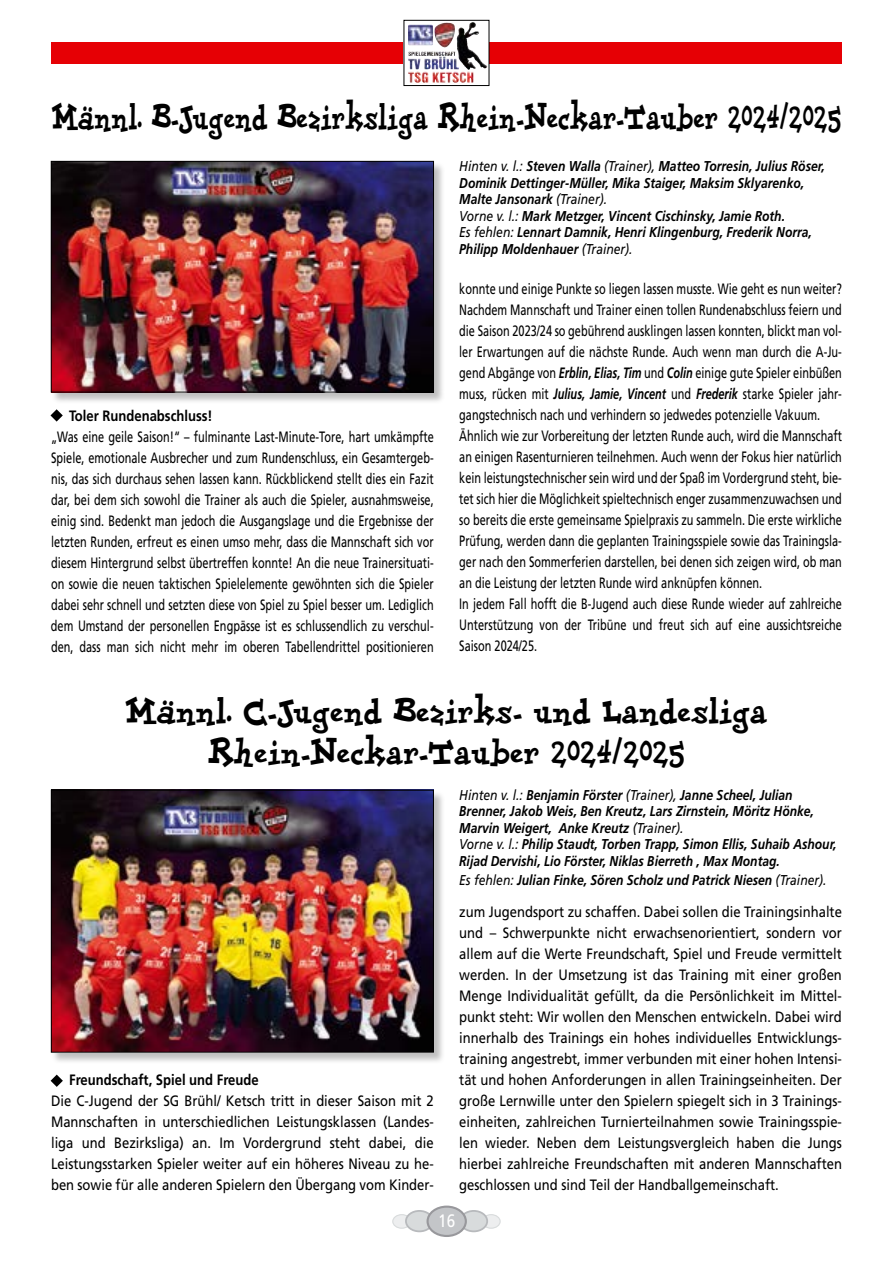
<style>
.page{position:relative;width:893px;height:1263px;background:#fff}
.page>*{position:absolute;margin:0;border:0;box-sizing:border-box;transform-origin:0 0}
.t1{font:900 37.5px/40.5px "Dolores";color:#000;text-align:center;scale:.65 1}
.t2{font:900 37.5px "Dolores";color:#000;scale:.55 1}
.t3{font:18px "Frutiger LT Std";color:#fff;scale:.85 1}
.t4{font:15px/21px "Frutiger LT Std";color:#000;text-align:justify;scale:.73 1}
.t5{font:15px/21px "Frutiger LT Std";color:#000;text-align:justify;scale:.87 1}
.t6{font:700 15px "Frutiger LT Std";color:#000;scale:.87 1}
.t7{font:italic 700 14.25px/16.5px "Frutiger LT Std";color:#000;scale:.85 1}
.s1{font-weight:400}
.s2{font-weight:700;font-style:italic}
</style>
<div class="page">
<div style="left:482px;top:1214px;width:18px;height:14px;background:#edeeef;border-radius:50%"></div>
<div style="left:482px;top:1214px;width:19px;height:15px;border:1px solid #d8dbdc;border-radius:50%"></div>
<div style="left:393px;top:1214px;width:18px;height:14px;background:#edeeef;border-radius:50%"></div>
<div style="left:392px;top:1214px;width:19px;height:15px;border:1px solid #d8dbdc;border-radius:50%"></div>
<div style="left:460px;top:1211px;width:27px;height:20px;background:#d8dbdc;border-radius:50%"></div>
<div style="left:459px;top:1210px;width:29px;height:22px;border:2px solid #b8babd;border-radius:50%"></div>
<div style="left:406px;top:1211px;width:27px;height:20px;background:#d8dbdc;border-radius:50%"></div>
<div style="left:405px;top:1210px;width:29px;height:22px;border:2px solid #b8babd;border-radius:50%"></div>
<div style="left:428px;top:1206px;width:38px;height:30px;background:#c3c5c8;border-radius:50%"></div>
<div style="left:426px;top:1205px;width:41px;height:32px;border:2px solid #98989c;border-radius:50%"></div>
<div style="left:51px;top:43px;width:791px;height:21px;background:#e60005"></div>
<img style="left:406px;top:22px;width:81px;height:61px">
<img style="left:457px;top:22px;width:15px;height:42px">
<div style="left:404px;top:20px;width:85px;height:66px;border:1px solid #000"></div>
<div style="left:52px;top:162px;width:393px;height:241px;background:#000;opacity:.25"></div>
<img style="left:53px;top:163px;width:379px;height:227px">
<div style="left:51px;top:161px;width:383px;height:231px;border:1px solid #000"></div>
<div style="left:52px;top:791px;width:393px;height:273px;background:#000;opacity:.25"></div>
<img style="left:53px;top:792px;width:379px;height:258px">
<div style="left:51px;top:790px;width:383px;height:262px;border:1px solid #000"></div>
<svg style="left:50px;top:409px;width:13px;height:13px"></svg>
<svg style="left:51px;top:1074px;width:12px;height:13px"></svg>
<h1 class="t2" style="left:52px;top:98px;width:1436px">Männl. B-Jugend Bezirksliga Rhein-Neckar-Tauber 2024/2025</h1>
<p class="t6" style="left:69px;top:406px;width:167px">Toler Rundenabschluss!</p>
<p class="t4" style="left:51px;top:426px;width:526px">„Was eine geile Saison!“ – fulminante Last-Minute-Tore, hart umkämpfte Spiele, emotionale Ausbrecher und zum Rundenschluss, ein Gesamtergeb&shy;nis, das sich durchaus sehen lassen kann. Rückblickend stellt dies ein Fazit dar, bei dem sich sowohl die Trainer als auch die Spieler, ausnahmsweise, einig sind. Bedenkt man jedoch die Ausgangslage und die Ergebnisse der letzten Runden, erfreut es einen umso mehr, dass die Mannschaft sich vor diesem Hintergrund selbst übertreffen konnte! An die neue Trainersituati&shy;on sowie die neuen taktischen Spielelemente gewöhnten sich die Spieler dabei sehr schnell und setzten diese von Spiel zu Spiel besser um. Lediglich dem Umstand der personellen Engpässe ist es schlussendlich zu verschul&shy;den, dass man sich nicht mehr im oberen Tabellendrittel positionieren</p>
<p class="t7" style="left:459px;top:158px;width:432px"><span class="s1">Hinten v. l.:</span> Steven Walla <span class="s1">(Trainer),</span> Matteo Torresin, Julius Röser, Dominik Dettinger-Müller, Mika Staiger, Maksim Sklyarenko, Malte Jansonark <span class="s1">(Trainer).<br>Vorne v. l.:</span> Mark Metzger, Vincent Cischinsky, Jamie Roth.<br><span class="s1">Es fehlen:</span> Lennart Damnik, Henri Klingenburg, Frederik Norra, Philipp Moldenhauer <span class="s1">(Trainer).</span></p>
<p class="t4" style="left:459px;top:278px;width:526px;text-align:left">konnte und einige Punkte so liegen lassen musste. Wie geht es nun weiter?<br>Nachdem Mannschaft und Trainer einen tollen Rundenabschluss feiern und die Saison 2023/24 so gebührend ausklingen lassen konnten, blickt man vol&shy;ler Erwartungen auf die nächste Runde. Auch wenn man durch die A-Ju&shy;gend Abgänge von <span class="s2">Erblin, Elias, Tim</span> und <span class="s2">Colin</span> einige gute Spieler einbüßen muss, rücken mit <span class="s2">Julius, Jamie, Vincent</span> und <span class="s2">Frederik</span> starke Spieler jahr&shy;gangstechnisch nach und verhindern so jedwedes potenzielle Vakuum.<br>Ähnlich wie zur Vorbereitung der letzten Runde auch, wird die Mannschaft an einigen Rasenturnieren teilnehmen. Auch wenn der Fokus hier natürlich kein leistungstechnischer sein wird und der Spaß im Vordergrund steht, bie&shy;tet sich hier die Möglichkeit spieltechnisch enger zusammenzuwachsen und so bereits die erste gemeinsame Spielpraxis zu sammeln. Die erste wirkliche Prüfung, werden dann die geplanten Trainingsspiele sowie das Trainingsla&shy;ger nach den Sommerferien darstellen, bei denen sich zeigen wird, ob man an die Leistung der letzten Runde wird anknüpfen können.<br>In jedem Fall hofft die B-Jugend auch diese Runde wieder auf zahlreiche Unterstützung von der Tribüne und freut sich auf eine aussichtsreiche Saison 2024/25.</p>
<h1 class="t1" style="left:125px;top:693px;width:989px">Männl. C-Jugend Bezirks- und Landesliga<br>Rhein-Neckar-Tauber 2024/2025</h1>
<p class="t6" style="left:69px;top:1071px;width:219px">Freundschaft, Spiel und Freude</p>
<p class="t5" style="left:51px;top:1090px;width:441px">Die C-Jugend der SG Brühl/ Ketsch tritt in dieser Saison mit 2<br>Mannschaften in unterschiedlichen Leistungsklassen (Landes&shy;liga und Bezirksliga) an. Im Vordergrund steht dabei, die Leistungsstarken Spieler weiter auf ein höheres Niveau zu he&shy;ben sowie für alle anderen Spielern den Übergang vom Kinder-</p>
<p class="t7" style="left:459px;top:786px;width:446px"><span class="s1">Hinten v. l.:</span> Benjamin Förster <span class="s1">(Trainer),</span> Janne Scheel, Julian Brenner, Jakob Weis, Ben Kreutz, Lars Zirnstein, Möritz Hönke, Marvin Weigert, Anke Kreutz <span class="s1">(Trainer).<br>Vorne v. l.:</span> Philip Staudt, Torben Trapp, Simon Ellis, Suhaib Ashour, Rijad Dervishi, Lio Förster, Niklas Bierreth , Max Montag.</p>
<p class="t7" style="left:459px;top:872px;width:434px"><span class="s1">Es fehlen:</span> Julian Finke, Sören Scholz und Patrick Niesen <span class="s1">(Trainer).</span></p>
<p class="t5" style="left:459px;top:901px;width:441px">zum Jugendsport zu schaffen. Dabei sollen die Trainingsinhalte und – Schwerpunkte nicht erwachsenorientiert, sondern vor allem auf die Werte Freundschaft, Spiel und Freude vermittelt werden. In der Umsetzung ist das Training mit einer großen Menge Individualität gefüllt, da die Persönlichkeit im Mittel&shy;punkt steht: Wir wollen den Menschen entwickeln. Dabei wird innerhalb des Trainings ein hohes individuelles Entwicklungs&shy;training angestrebt, immer verbunden mit einer hohen Intensi&shy;tät und hohen Anforderungen in allen Trainingseinheiten. Der große Lernwille unter den Spielern spiegelt sich in 3 Trainings&shy;einheiten, zahlreichen Turnierteilnahmen sowie Trainingsspie&shy;len wieder. Neben dem Leistungsvergleich haben die Jungs hierbei zahlreiche Freundschaften mit anderen Mannschaften geschlossen und sind Teil der Handballgemeinschaft.</p>
<p class="t3" style="left:438px;top:1210px;width:22px">16</p>
</div>
